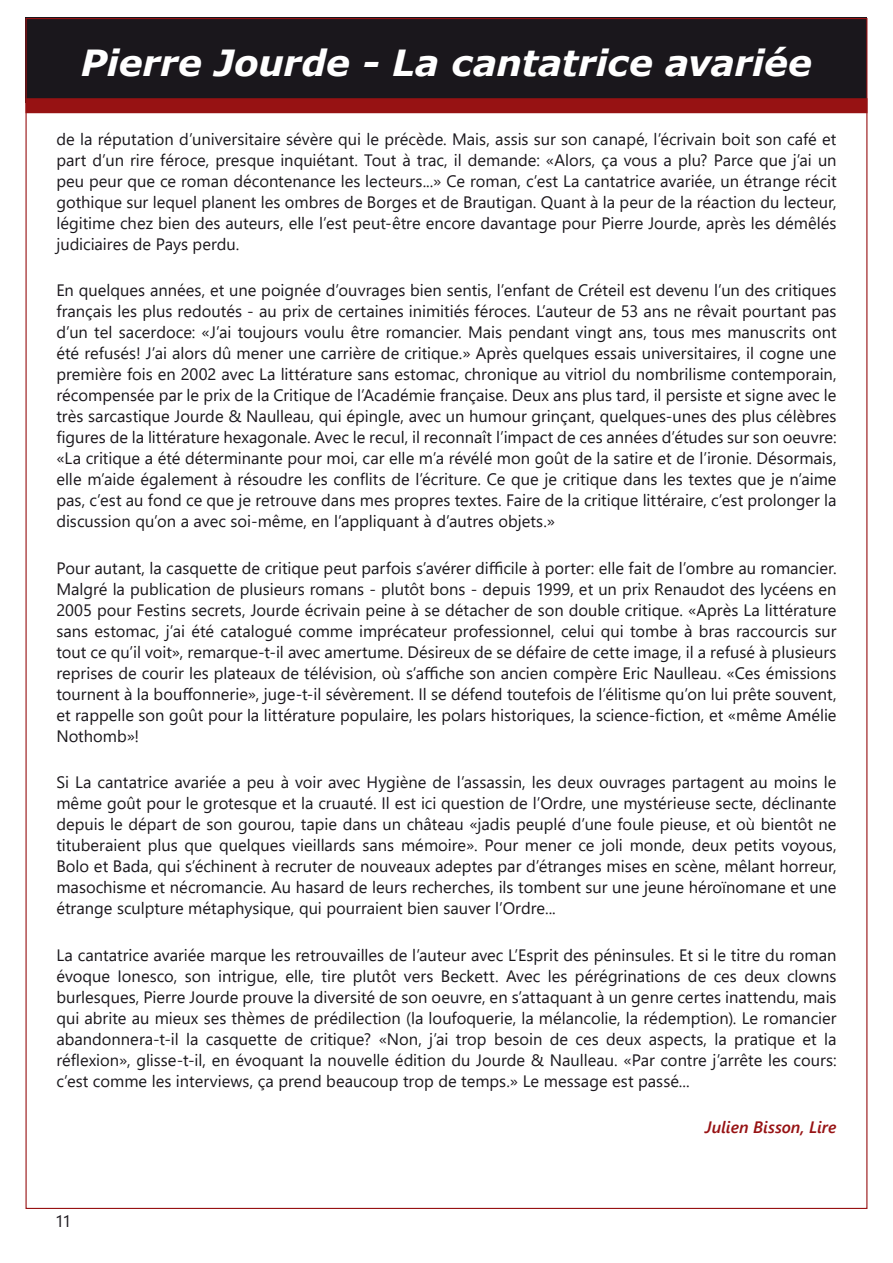
<style>
.page{position:relative;width:893px;height:1263px;background:#fff}
.page>*{position:absolute;margin:0;border:0;box-sizing:border-box;transform-origin:0 0}
.t1{font:italic 700 36px "Verdana";letter-spacing:-.01em;color:#fff}
.t2{font:16.5px/21px "Segoe UI";color:#1a171c;text-align:justify}
.Signature{font:italic 600 16.5px "Segoe UI";color:#971213}
</style>
<div class="page">
<div style="left:26px;top:18px;width:841px;height:85px;background:#1a171c"></div>
<div style="left:26px;top:98px;width:841px;height:15px;background:#971213"></div>
<h1 class="t1" style="left:81px;top:37px;width:732px">Pierre Jourde - La cantatrice avariée</h1>
<p class="t2" style="left:56px;top:128px;width:782px">de la réputation d’universitaire sévère qui le précède. Mais, assis sur son canapé, l’écrivain boit son café et part d’un rire féroce, presque inquiétant. Tout à trac, il demande: «Alors, ça vous a plu? Parce que j’ai un peu peur que ce roman décontenance les lecteurs...» Ce roman, c’est La cantatrice avariée, un étrange récit gothique sur lequel planent les ombres de Borges et de Brautigan. Quant à la peur de la réaction du lecteur, légitime chez bien des auteurs, elle l’est peut-être encore davantage pour Pierre Jourde, après les démêlés judiciaires de Pays perdu.</p>
<p class="t2" style="left:56px;top:280px;width:782px">En quelques années, et une poignée d’ouvrages bien sentis, l’enfant de Créteil est devenu l’un des critiques français les plus redoutés - au prix de certaines inimitiés féroces. L’auteur de 53 ans ne rêvait pourtant pas d’un tel sacerdoce: «J’ai toujours voulu être romancier. Mais pendant vingt ans, tous mes manuscrits ont été refusés! J’ai alors dû mener une carrière de critique.» Après quelques essais universitaires, il cogne une première fois en 2002 avec La littérature sans estomac, chronique au vitriol du nombrilisme contemporain, récompensée par le prix de la Critique de l’Académie française. Deux ans plus tard, il persiste et signe avec le très sarcastique Jourde &amp; Naulleau, qui épingle, avec un humour grinçant, quelques-unes des plus célèbres figures de la littérature hexagonale. Avec le recul, il reconnaît l’impact de ces années d’études sur son oeuvre: «La critique a été déterminante pour moi, car elle m’a révélé mon goût de la satire et de l’ironie. Désormais, elle m’aide également à résoudre les conflits de l’écriture. Ce que je critique dans les textes que je n’aime pas, c’est au fond ce que je retrouve dans mes propres textes. Faire de la critique littéraire, c’est prolonger la discussion qu’on a avec soi-même, en l’appliquant à d’autres objets.»</p>
<p class="t2" style="left:56px;top:557px;width:782px">Pour autant, la casquette de critique peut parfois s’avérer difficile à porter: elle fait de l’ombre au romancier.<br>Malgré la publication de plusieurs romans - plutôt bons - depuis 1999, et un prix Renaudot des lycéens en 2005 pour Festins secrets, Jourde écrivain peine à se détacher de son double critique. «Après La littérature sans estomac, j’ai été catalogué comme imprécateur professionnel, celui qui tombe à bras raccourcis sur tout ce qu’il voit», remarque-t-il avec amertume. Désireux de se défaire de cette image, il a refusé à plusieurs reprises de courir les plateaux de télévision, où s’affiche son ancien compère Eric Naulleau. «Ces émissions tournent à la bouffonnerie», juge-t-il sévèrement. Il se défend toutefois de l’élitisme qu’on lui prête souvent, et rappelle son goût pour la littérature populaire, les polars historiques, la science-fiction, et «même Amélie Nothomb»!</p>
<p class="t2" style="left:56px;top:772px;width:782px">Si La cantatrice avariée a peu à voir avec Hygiène de l’assassin, les deux ouvrages partagent au moins le même goût pour le grotesque et la cruauté. Il est ici question de l’Ordre, une mystérieuse secte, déclinante depuis le départ de son gourou, tapie dans un château «jadis peuplé d’une foule pieuse, et où bientôt ne tituberaient plus que quelques vieillards sans mémoire». Pour mener ce joli monde, deux petits voyous, Bolo et Bada, qui s’échinent à recruter de nouveaux adeptes par d’étranges mises en scène, mêlant horreur, masochisme et nécromancie. Au hasard de leurs recherches, ils tombent sur une jeune héroïnomane et une étrange sculpture métaphysique, qui pourraient bien sauver l’Ordre...</p>
<p class="t2" style="left:56px;top:944px;width:782px">La cantatrice avariée marque les retrouvailles de l’auteur avec L’Esprit des péninsules. Et si le titre du roman évoque Ionesco, son intrigue, elle, tire plutôt vers Beckett. Avec les pérégrinations de ces deux clowns burlesques, Pierre Jourde prouve la diversité de son oeuvre, en s’attaquant à un genre certes inattendu, mais qui abrite au mieux ses thèmes de prédilection (la loufoquerie, la mélancolie, la rédemption). Le romancier abandonnera-t-il la casquette de critique? «Non, j’ai trop besoin de ces deux aspects, la pratique et la réflexion», glisse-t-il, en évoquant la nouvelle édition du Jourde &amp; Naulleau. «Par contre j’arrête les cours: c’est comme les interviews, ça prend beaucoup trop de temps.» Le message est passé...</p>
<p class="Signature" style="left:705px;top:1114px;width:133px">Julien Bisson, Lire</p>
<p class="t2" style="left:55px;top:1211px;width:18px">11</p>
</div>
